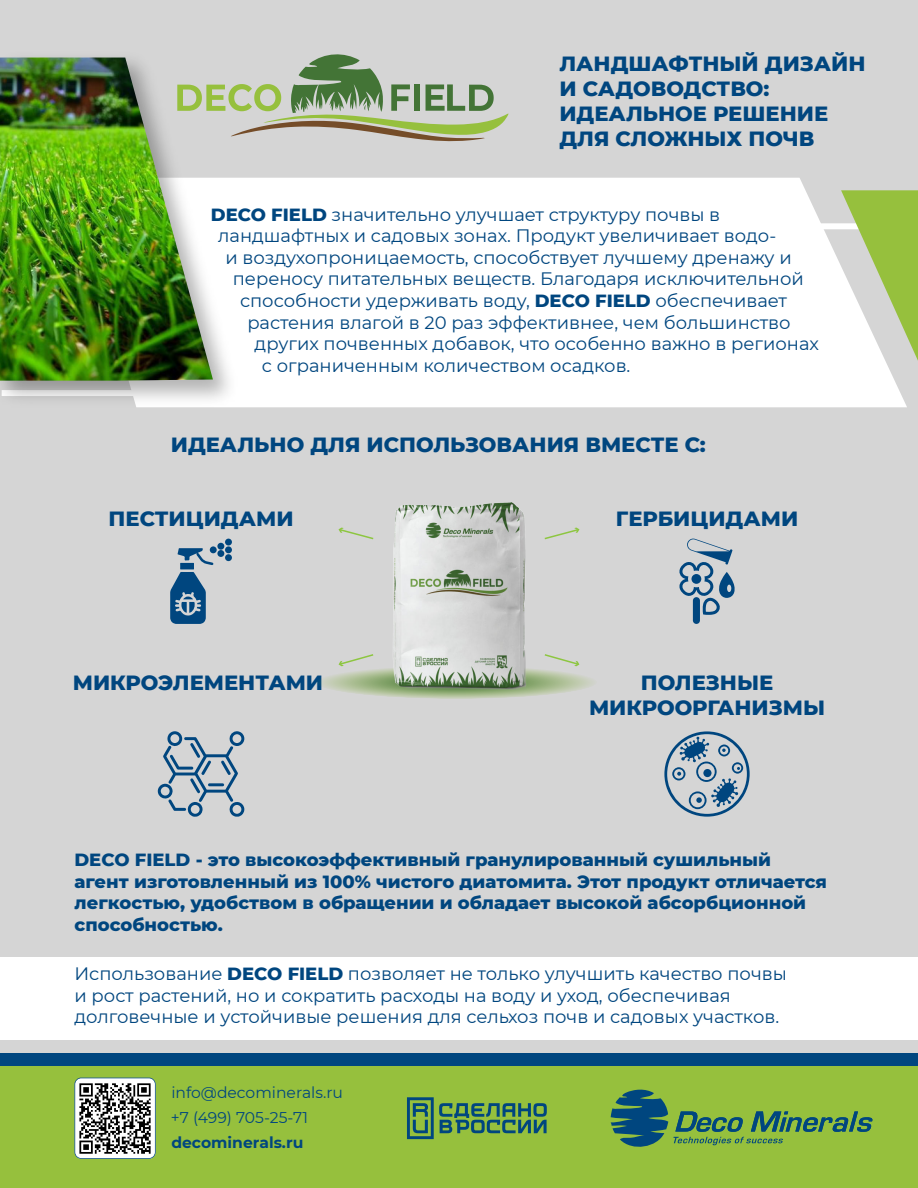
<style>
.page{position:relative;width:918px;height:1188px;background:#d5d5d5}
.page>*{position:absolute;margin:0;border:0;box-sizing:border-box;transform-origin:0 0}
.t1{font:800 21px/25.2px "Montserrat";color:#00467f}
.t2{font:18px/21.6px "Montserrat";color:#00467f}
.t3{font:800 18px/21.6px "Montserrat";color:#00467f}
.t4{font:15.6px/25.3px "Montserrat";color:#00467f}
.t5{font:700 15.6px "Montserrat";color:#00467f}
.s1{font-weight:800}
</style>
<div class="page">
<div style="left:0;top:1053px;width:918px;height:13px;background:#00467f"></div>
<div style="left:0;top:1066px;width:918px;height:122px;background:#96c03d"></div>
<svg style="left:611px;top:1089px;width:262px;height:58px"></svg>
<div style="left:246px;top:178px;width:661px;height:229px;background:#fff"></div>
<svg style="left:246px;top:54px;width:263px;height:88px"></svg>
<img style="left:0;top:57px;width:246px;height:351px">
<img style="left:0;top:58px;width:213px;height:323px">
<div style="left:0;top:957px;width:918px;height:83px;background:#fff"></div>
<svg style="left:74px;top:1078px;width:82px;height:81px;background:#979a9a"></svg>
<svg style="left:407px;top:1097px;width:140px;height:42px"></svg>
<svg style="left:841px;top:190px;width:77px;height:171px"></svg>
<div style="left:225px;top:539px;width:7px;height:7px;background:#00467f;border-radius:50%"></div>
<div style="left:217px;top:543px;width:7px;height:7px;background:#00467f;border-radius:50%"></div>
<div style="left:210px;top:546px;width:7px;height:7px;background:#00467f;border-radius:50%"></div>
<div style="left:225px;top:546px;width:7px;height:7px;background:#00467f;border-radius:50%"></div>
<div style="left:217px;top:550px;width:7px;height:7px;background:#00467f;border-radius:50%"></div>
<div style="left:225px;top:554px;width:7px;height:7px;background:#00467f;border-radius:50%"></div>
<svg style="left:170px;top:548px;width:44px;height:76px"></svg>
<svg style="left:158px;top:731px;width:86px;height:86px"></svg>
<svg style="left:679px;top:539px;width:56px;height:85px"></svg>
<div style="left:691px;top:574px;width:10px;height:10px;background:#00467f;border-radius:50%"></div>
<svg style="left:664px;top:731px;width:86px;height:86px"></svg>
<img style="left:393px;top:503px;width:133px;height:150px">
<svg style="left:544px;top:528px;width:36px;height:12px"></svg>
<svg style="left:338px;top:528px;width:36px;height:12px"></svg>
<svg style="left:320px;top:653px;width:274px;height:46px"></svg>
<p class="t1" style="left:559px;top:49px;width:308px">ЛАНДШАФТНЫЙ ДИЗАЙН<br>И САДОВОДСТВО:<br>ИДЕАЛЬНОЕ РЕШЕНИЕ<br>ДЛЯ СЛОЖНЫХ ПОЧВ</p>
<p class="t2" style="left:211px;top:203px;width:511px"><span class="s1">DECO FIELD</span> значительно улучшает структуру почвы в</p>
<p class="t2" style="left:218px;top:224px;width:560px">ландшафтных и садовых зонах. Продукт увеличивает водо-</p>
<p class="t2" style="left:225px;top:246px;width:568px">и воздухопроницаемость, способствует лучшему дренажу и</p>
<p class="t2" style="left:233px;top:268px;width:573px">переносу питательных веществ. Благодаря исключительной</p>
<p class="t2" style="left:240px;top:289px;width:549px">способности удерживать воду, <span class="s1">DECO FIELD</span> обеспечивает</p>
<p class="t2" style="left:247px;top:311px;width:545px">растения влагой в 20 раз эффективнее, чем большинство</p>
<p class="t2" style="left:255px;top:332px;width:566px">других почвенных добавок, что особенно важно в регионах</p>
<p class="t2" style="left:262px;top:354px;width:370px">с ограниченным количеством осадков.</p>
<p class="t1" style="left:171px;top:431px;width:536px">ИДЕАЛЬНО ДЛЯ ИСПОЛЬЗОВАНИЯ ВМЕСТЕ С:</p>
<p class="t1" style="left:109px;top:505px;width:187px">ПЕСТИЦИДАМИ</p>
<p class="t1" style="left:73px;top:668px;width:252px">МИКРОЭЛЕМЕНТАМИ</p>
<p class="t1" style="left:616px;top:505px;width:184px">ГЕРБИЦИДАМИ</p>
<p class="t1" style="left:589px;top:668px;width:238px;text-align:center">ПОЛЕЗНЫЕ<br>МИКРООРГАНИЗМЫ</p>
<p class="t3" style="left:74px;top:848px;width:754px">DECO FIELD - это высокоэффективный гранулированный сушильный агент изготовленный из 100% чистого диатомита. Этот продукт отличается легкостью, удобством в обращении и обладает высокой абсорбционной способностью.</p>
<p class="t2" style="left:74px;top:962px;width:714px">Использование <span class="s1">DECO FIELD</span> позволяет не только улучшить качество почвы и рост растений, но и сократить расходы на воду и уход, обеспечивая долговечные и устойчивые решения для сельхоз почв и садовых участков.</p>
<p class="t4" style="left:171px;top:1081px;width:174px">info@decominerals.ru +7 (499) 705-25-71</p>
<p class="t5" style="left:171px;top:1133px;width:134px">decominerals.ru</p>
</div>
